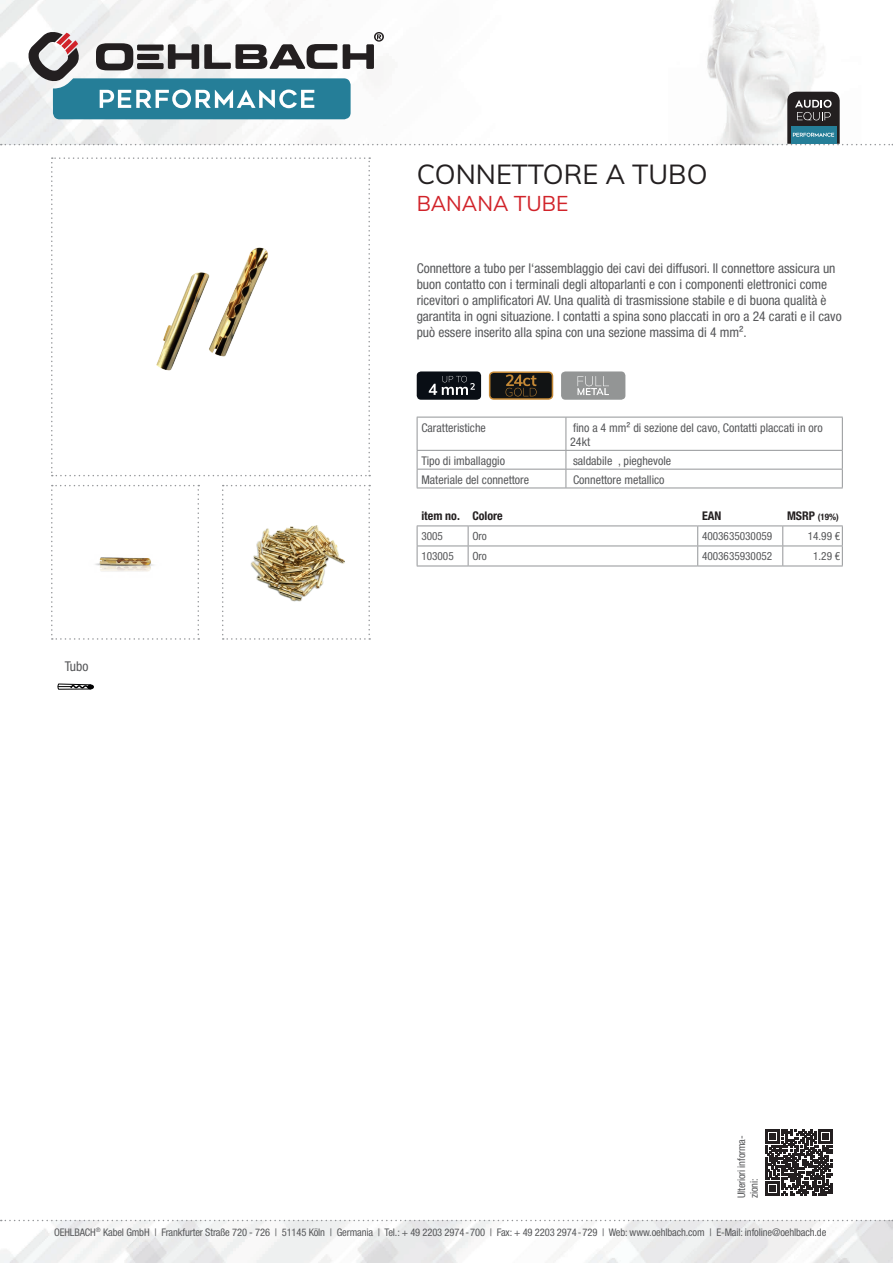
<style>
.page{position:relative;width:893px;height:1263px;background:#fff}
.page>*{position:absolute;margin:0;border:0;box-sizing:border-box;transform-origin:0 0}
.t1{font:27px "Muli";color:#231f20}
.t2{font:21px "Muli";color:#d1232a}
.t3{font:condensed 13.5px/16.2px "Helvetica Neue LTW1 G";color:#57585a}
.t4{font:condensed 12px/14.4px "Helvetica Neue LTW1 G";color:#57585a}
.t5{font:700 condensed 12px "Helvetica Neue LTW1 G";color:#231f20}
.t6{font:condensed 11.25px "Helvetica Neue LTW1 G";color:#57585a}
.t7{font:condensed 10.5px/12.6px "Helvetica Neue LTW1 G";letter-spacing:-.01em;color:#57585a}
.t8{font:700 condensed 9px "Helvetica Neue LTW1 G";color:#231f20}
.s1{font-size:12px}
</style>
<div class="page">
<img style="left:0;top:1220px;width:893px;height:43px">
<img style="left:0;top:0;width:818px;height:145px">
<svg style="left:1px;top:1220px;width:892px;height:1px"></svg>
<svg style="left:51px;top:157px;width:319px;height:319px"></svg>
<svg style="left:51px;top:485px;width:148px;height:155px"></svg>
<svg style="left:222px;top:485px;width:148px;height:155px"></svg>
<div style="left:417px;top:371px;width:64px;height:29px;background:#090e15;border-radius:4px"></div>
<svg style="left:429px;top:376px;width:46px;height:19px"></svg>
<svg style="left:489px;top:371px;width:64px;height:29px;background:#433623"></svg>
<div style="left:561px;top:371px;width:64px;height:29px;background:#939595;border-radius:4px"></div>
<svg style="left:577px;top:376px;width:32px;height:19px"></svg>
<svg style="left:57px;top:684px;width:37px;height:6px"></svg>
<svg style="left:766px;top:1129px;width:66px;height:67px"></svg>
<svg style="left:1px;top:31px;width:892px;height:114px"></svg>
<svg style="left:417px;top:526px;width:426px;height:40px"></svg>
<hr style="left:417px;top:566px;width:51px;height:1px;background:#939598">
<hr style="left:468px;top:566px;width:230px;height:1px;background:#939598">
<hr style="left:698px;top:566px;width:85px;height:1px;background:#939598">
<hr style="left:783px;top:566px;width:60px;height:1px;background:#939598">
<hr style="left:417px;top:525px;width:51px;height:1px;background:#939598">
<hr style="left:468px;top:525px;width:230px;height:1px;background:#939598">
<hr style="left:698px;top:525px;width:85px;height:1px;background:#939598">
<hr style="left:783px;top:525px;width:60px;height:1px;background:#939598">
<svg style="left:417px;top:417px;width:426px;height:71px"></svg>
<hr style="left:417px;top:488px;width:149px;height:1px;background:#939598">
<hr style="left:566px;top:488px;width:277px;height:1px;background:#939598">
<h1 class="t1" style="left:417px;top:155px;width:292px">CONNETTORE A TUBO</h1>
<h2 class="t2" style="left:417px;top:188px;width:153px">BANANA TUBE</h2>
<p class="t3" style="left:417px;top:260px;width:426px">Connettore a tubo per l‘assemblaggio dei cavi dei diffusori. Il connettore assicura un buon contatto con i terminali degli altoparlanti e con i componenti elettronici come ricevitori o amplificatori AV. Una qualità di trasmissione stabile e di buona qualità è garantita in ogni situazione. I contatti a spina sono placcati in oro a 24 carati e il cavo può essere inserito alla spina con una sezione massima di 4 mm².</p>
<p class="t4" style="left:421px;top:420px;width:66px">Caratteristiche</p>
<p class="t4" style="left:570px;top:420px;width:254px">fino a 4 mm² di sezione del cavo, Contatti placcati in oro<br>24kt</p>
<p class="t4" style="left:421px;top:453px;width:85px">Tipo di imballaggio</p>
<p class="t4" style="left:573px;top:453px;width:100px">saldabile , pieghevole</p>
<p class="t4" style="left:421px;top:472px;width:109px">Materiale del connettore</p>
<p class="t4" style="left:573px;top:472px;width:93px">Connettore metallico</p>
<p class="t3" style="left:65px;top:658px;width:25px">Tubo</p>
<p class="t5" style="left:421px;top:508px;width:83px">item no. Colore</p>
<p class="t5" style="left:702px;top:508px;width:21px">EAN</p>
<p class="t8" style="left:787px;top:511px;width:53px"><span class="s1">MSRP</span> (19%)</p>
<p class="t6" style="left:421px;top:529px;width:23px">3005</p>
<p class="t6" style="left:472px;top:529px;width:16px">Oro</p>
<p class="t6" style="left:702px;top:529px;width:72px">4003635030059</p>
<p class="t6" style="left:808px;top:529px;width:34px">14.99 €</p>
<p class="t6" style="left:421px;top:549px;width:34px">103005</p>
<p class="t6" style="left:472px;top:549px;width:16px">Oro</p>
<p class="t6" style="left:702px;top:549px;width:72px">4003635930052</p>
<p class="t6" style="left:813px;top:549px;width:29px">1.29 €</p>
<p class="t7" style="left:735px;top:1198px;width:64px;rotate:-90deg">Ulteriori informa&shy;zioni:</p>
<p class="t7" style="left:54px;top:1226px;width:774px">OEHLBACH<sup>®</sup> Kabel GmbH | Frankfurter Straße 720 - 726 | 51145 Köln | Germania | Tel.: + 49 2203 2974-700 | Fax: + 49 2203 2974-729 | Web: www.oehlbach.com | E-Mail: infoline@oehlbach.de</p>
</div>
